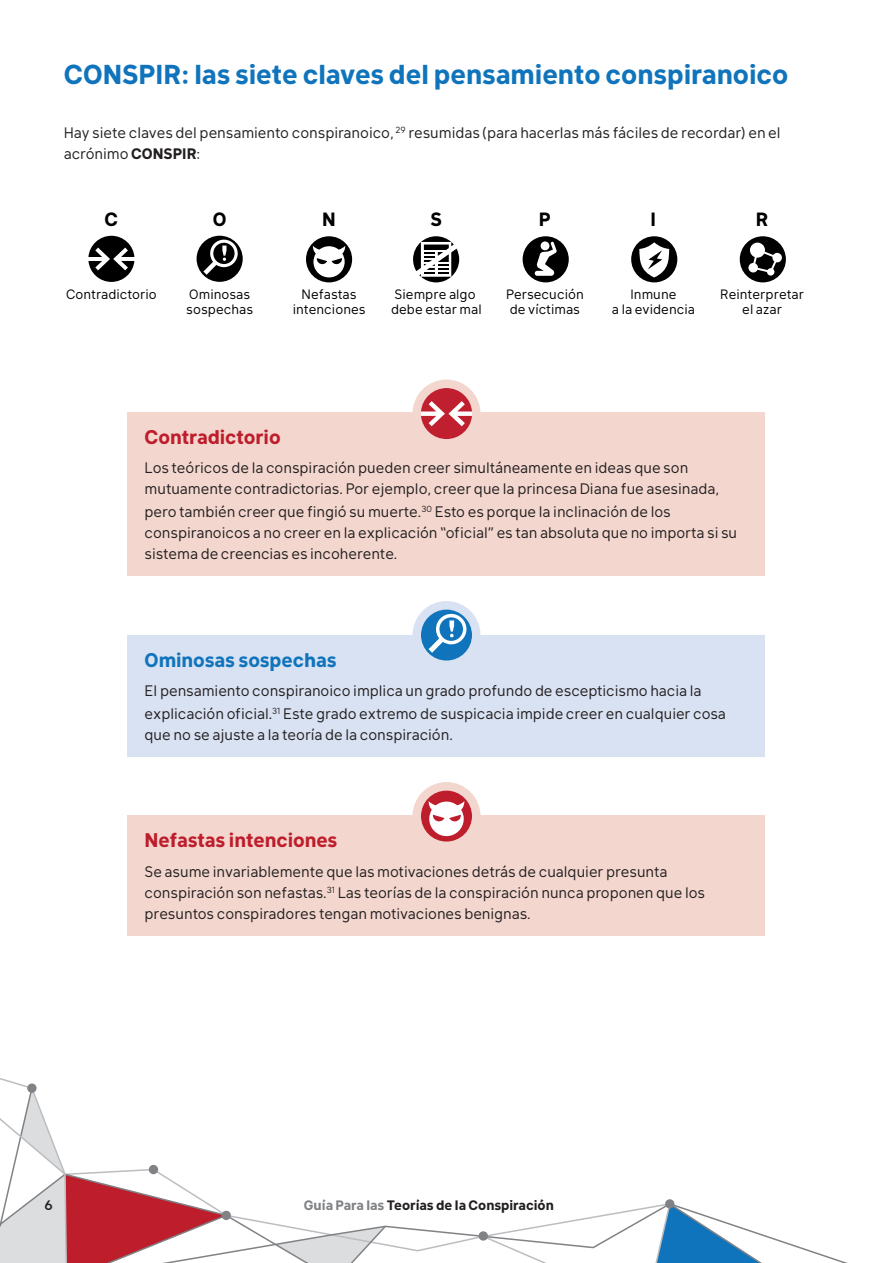
<style>
.page{position:relative;width:893px;height:1263px;background:#fff}
.page>*{position:absolute;margin:0;border:0;box-sizing:border-box;transform-origin:0 0}
.Heading{font:700 27px "Klima";color:#1074bc}
.Subheading_Red_13pt{font:700 19.5px "Klima";color:#be1d2c}
.Subheading_Blue_13pt{font:700 19.5px "Klima";color:#1074bc}
.t1{font:700 18.9px "Klima";color:#000}
.Body_Text{font:15px/21px "Klima";color:#231f20}
.t2{font:700 13.5px "Klima";color:#231f20}
.t3{font:500 13.5px "Klima";color:#231f20}
.t4{font:13.35px/14.7px "Klima";letter-spacing:.005em;color:#000;text-align:center}
.s1{font-weight:700}
.s2{color:#808285}
</style>
<div class="page">
<svg style="left:0;top:1078px;width:848px;height:185px"></svg>
<div style="left:149px;top:1165px;width:9px;height:9px;background:#808285;border-radius:50%"></div>
<div style="left:412px;top:379px;width:68px;height:69px;background:#f3d7ce;border-radius:50%"></div>
<div style="left:128px;top:412px;width:637px;height:164px;background:#f3d7ce"></div>
<svg style="left:421px;top:388px;width:51px;height:51px"></svg>
<div style="left:412px;top:601px;width:68px;height:68px;background:#d9e2f2;border-radius:50%"></div>
<div style="left:128px;top:635px;width:637px;height:122px;background:#d9e2f2"></div>
<svg style="left:421px;top:609px;width:51px;height:52px"></svg>
<div style="left:412px;top:782px;width:68px;height:68px;background:#f3d7ce;border-radius:50%"></div>
<div style="left:128px;top:815px;width:637px;height:121px;background:#f3d7ce"></div>
<svg style="left:421px;top:790px;width:51px;height:52px"></svg>
<svg style="left:88px;top:236px;width:46px;height:46px"></svg>
<svg style="left:197px;top:236px;width:46px;height:46px"></svg>
<svg style="left:306px;top:236px;width:46px;height:46px"></svg>
<svg style="left:523px;top:236px;width:46px;height:46px"></svg>
<svg style="left:631px;top:236px;width:46px;height:46px"></svg>
<svg style="left:740px;top:236px;width:46px;height:46px"></svg>
<svg style="left:413px;top:236px;width:46px;height:46px"></svg>
<p class="Heading" style="left:64px;top:51px;width:726px">CONSPIR: las siete claves del pensamiento conspiranoico</p>
<p class="Body_Text" style="left:64px;top:120px;width:718px">Hay siete claves del pensamiento conspiranoico, <sup>29</sup> resumidas (para hacerlas más fáciles de recordar) en el acrónimo <span class="s1">CONSPIR</span>:</p>
<p class="t1" style="left:105px;top:203px;width:15px">C</p>
<p class="t1" style="left:213px;top:203px;width:15px">O</p>
<p class="t1" style="left:322px;top:203px;width:15px">N</p>
<p class="t1" style="left:431px;top:203px;width:13px">S</p>
<p class="t1" style="left:539px;top:203px;width:14px">P</p>
<p class="t1" style="left:651px;top:203px;width:7px">I</p>
<p class="t1" style="left:756px;top:203px;width:14px">R</p>
<p class="t4" style="left:66px;top:285px;width:92px">Contradictorio</p>
<p class="t4" style="left:186px;top:285px;width:68px;text-align:left">Ominosas sospechas</p>
<p class="t4" style="left:506px;top:285px;width:79px;text-align:left">Persecución de víctimas</p>
<p class="t4" style="left:612px;top:285px;width:85px">Inmune<br>a la evidencia</p>
<p class="t4" style="left:720px;top:285px;width:85px">Reinterpretar el azar</p>
<p class="t4" style="left:293px;top:285px;width:74px">Nefastas intenciones</p>
<p class="t4" style="left:391px;top:285px;width:92px;text-align:left">Siempre algo debe estar mal</p>
<p class="Subheading_Red_13pt" style="left:145px;top:420px;width:138px">Contradictorio</p>
<p class="Body_Text" style="left:145px;top:456px;width:576px">Los teóricos de la conspiración pueden creer simultáneamente en ideas que son mutuamente contradictorias. Por ejemplo, creer que la princesa Diana fue asesinada,</p>
<p class="Body_Text" style="left:145px;top:499px;width:594px">pero también creer que fingió su muerte.<sup>30</sup> Esto es porque la inclinación de los conspiranoicos a no creer en la explicación “oficial” es tan absoluta que no importa si su sistema de creencias es incoherente.</p>
<p class="Subheading_Blue_13pt" style="left:145px;top:643px;width:194px">Ominosas sospechas</p>
<p class="Body_Text" style="left:145px;top:678px;width:583px;line-height:22.5px">El pensamiento conspiranoico implica un grado profundo de escepticismo hacia la explicación oficial.<sup>31</sup> Este grado extremo de suspicacia impide creer en cualquier cosa</p>
<p class="Body_Text" style="left:145px;top:722px;width:310px">que no se ajuste a la teoría de la conspiración.</p>
<p class="Subheading_Red_13pt" style="left:145px;top:823px;width:194px">Nefastas intenciones</p>
<p class="Body_Text" style="left:145px;top:859px;width:562px">Se asume invariablemente que las motivaciones detrás de cualquier presunta conspiración son nefastas.<sup>31</sup> Las teorías de la conspiración nunca proponen que los presuntos conspiradores tengan motivaciones benignas.</p>
<p class="t3" style="left:45px;top:1193px;width:10px">6</p>
<p class="t2" style="left:304px;top:1193px;width:251px"><span class="s2">Guía Para las</span> Teorías de la Conspiración</p>
</div>
